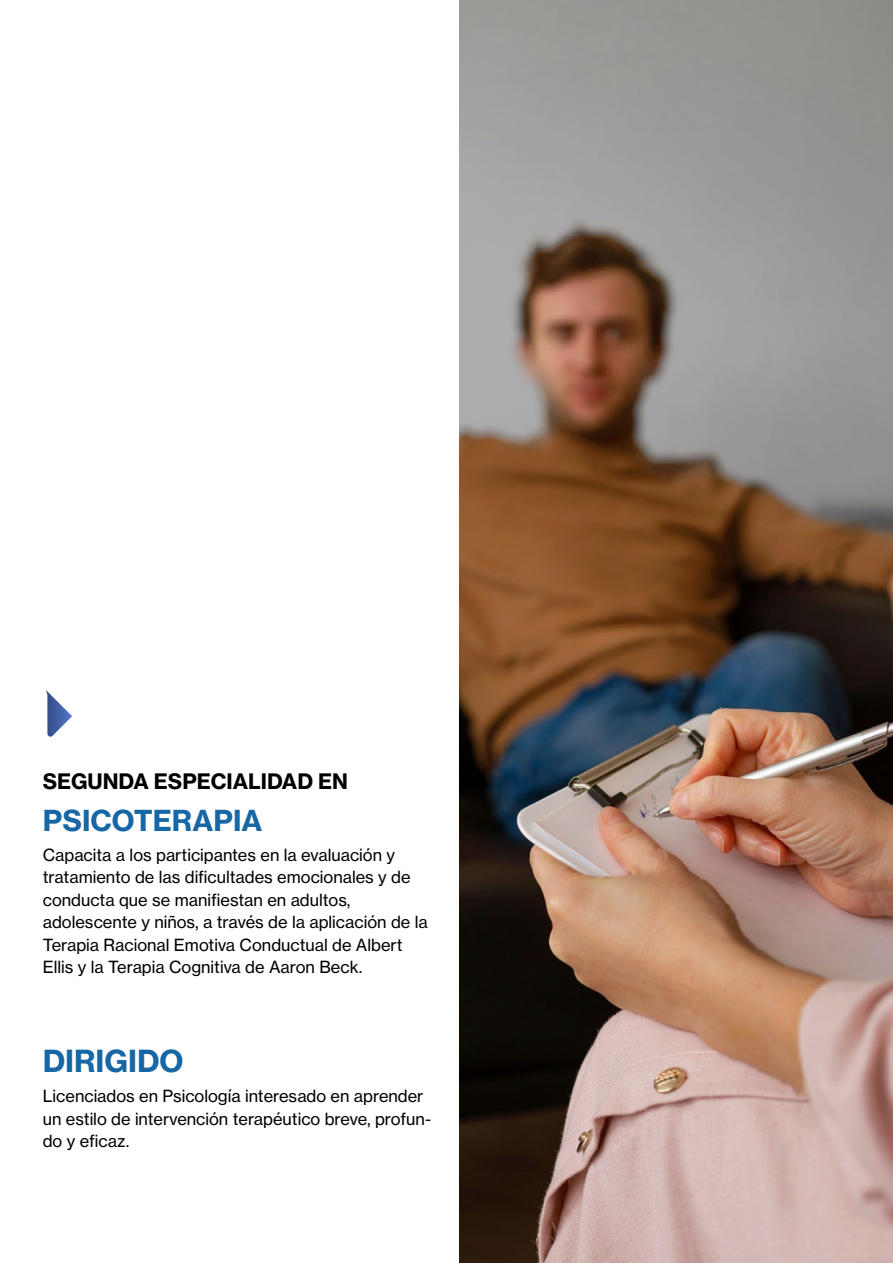
<style>
.page{position:relative;width:893px;height:1263px;background:#fff}
.page>*{position:absolute;margin:0;border:0;box-sizing:border-box;transform-origin:0 0}
.t1{font:30px "N Haas Grotesk TX Std 75 Bd";color:#1667a4}
.t2{font:28.5px "N Haas Grotesk TX Std 75 Bd";color:#1667a4}
.t3{font:21px "N Haas Grotesk TX Std 75 Bd";color:#000}
.t4{font:16.5px/22.5px "N Haas Grotesk TX Std 55 Rg";color:#000}
</style>
<div class="page">
<img style="left:460px;top:0;width:433px;height:1263px">
<svg style="left:46px;top:690px;width:26px;height:47px"></svg>
<p class="t3" style="left:43px;top:768px;width:307px">SEGUNDA ESPECIALIDAD EN</p>
<h2 class="t2" style="left:43px;top:802px;width:221px">PSICOTERAPIA</h2>
<p class="t4" style="left:43px;top:843px;width:387px">Capacita a los participantes en la evaluación y tratamiento de las dificultades emocionales y de conducta que se manifiestan en adultos, adolescente y niños, a través de la aplicación de la Terapia Racional Emotiva Conductual de Albert Ellis y la Terapia Cognitiva de Aaron Beck.</p>
<h1 class="t1" style="left:43px;top:1042px;width:142px">DIRIGIDO</h1>
<p class="t4" style="left:43px;top:1085px;width:390px">Licenciados en Psicología interesado en aprender un estilo de intervención terapéutico breve, profun&shy;do y eficaz.</p>
</div>
